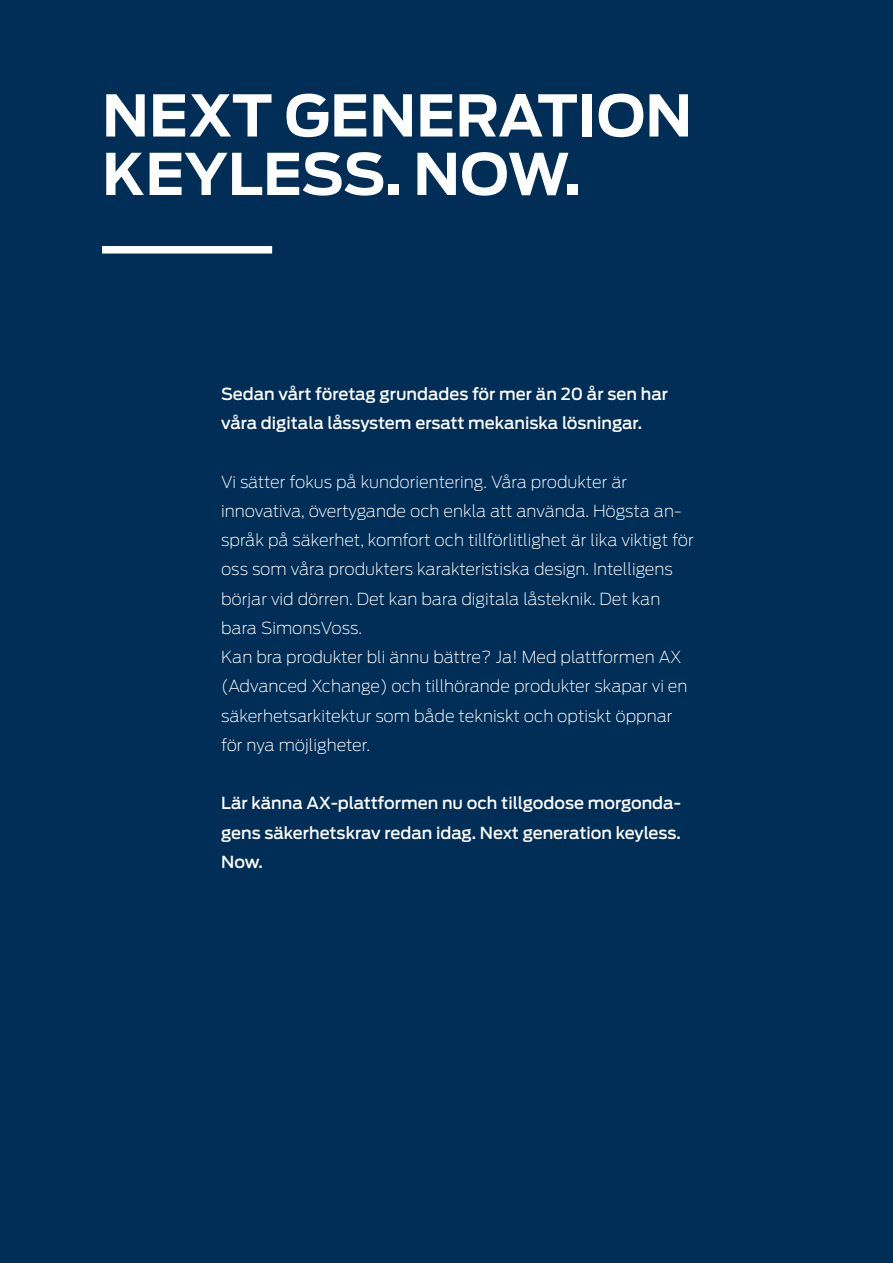
<style>
.page{position:relative;width:893px;height:1263px;background:#002e56}
.page>*{position:absolute;margin:0;border:0;box-sizing:border-box;transform-origin:0 0}
.t1{font:700 57px/58.5px "Antenna";color:#fff}
.t2{font:200 16.5px/29.2px "Antenna";color:#fff}
.t3{font:500 16.5px/29.2px "Antenna";color:#fff}
</style>
<div class="page">
<div style="left:102px;top:246px;width:170px;height:8px;background:#fff"></div>
<h1 class="t1" style="left:102px;top:87px;width:592px">NEXT GENERATION<br>KEYLESS. NOW.</h1>
<p class="t3" style="left:221px;top:379px;width:448px">Sedan vårt företag grundades för mer än 20 år sen har våra digitala låssystem ersatt mekaniska lösningar.</p>
<p class="t2" style="left:221px;top:466px;width:474px">Vi sätter fokus på kundorientering. Våra produkter är innovativa, övertygande och enkla att använda. Högsta an&shy;språk på säkerhet, komfort och tillförlitlighet är lika viktigt för oss som våra produkters karakteristiska design. Intelligens börjar vid dörren. Det kan bara digitala låsteknik. Det kan bara SimonsVoss.<br>Kan bra produkter bli ännu bättre? Ja! Med plattformen AX (Advanced Xchange) och tillhörande produkter skapar vi en säkerhetsarkitektur som både tekniskt och optiskt öppnar för nya möjligheter.</p>
<p class="t3" style="left:221px;top:788px;width:461px;text-align:justify">Lär känna AX-plattformen nu och tillgodose morgonda&shy;gens säkerhetskrav redan idag. Next generation keyless.<br>Now.</p>
</div>
